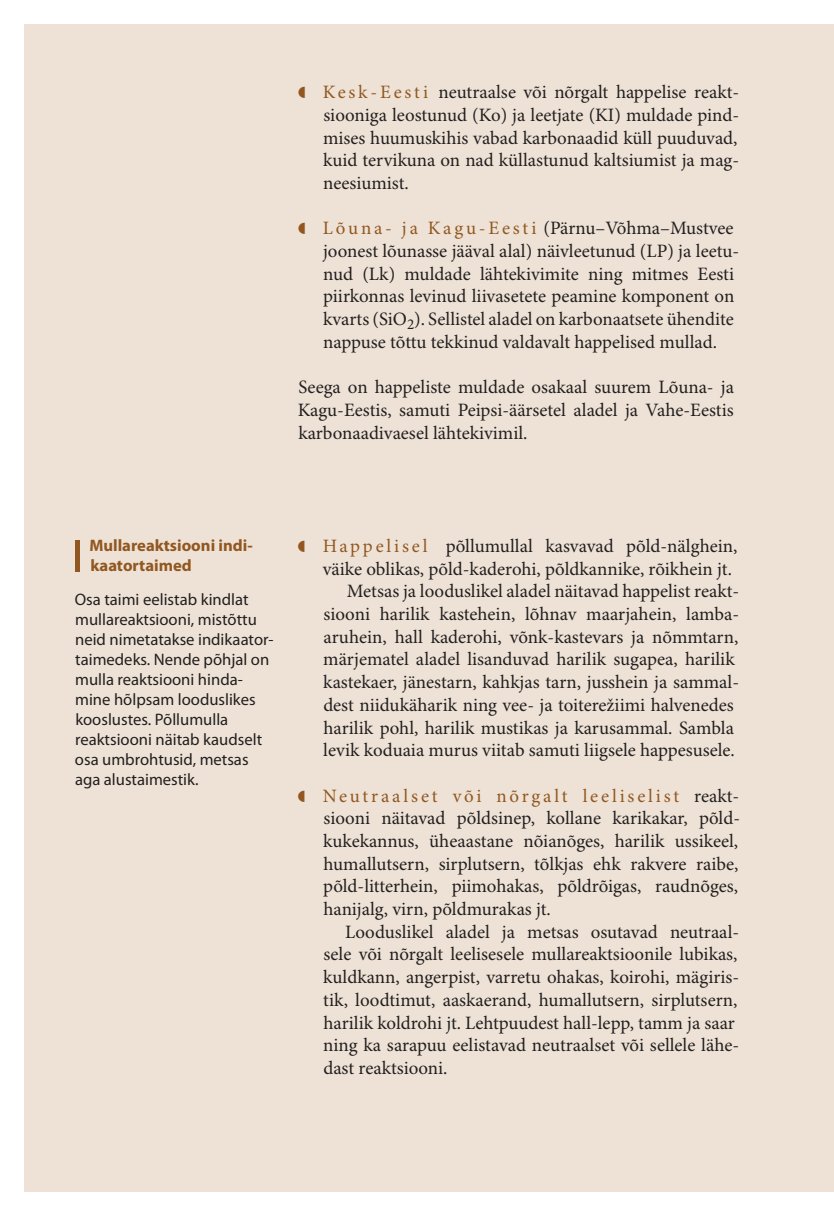
<style>
.page{position:relative;width:834px;height:1216px;background:#fff}
.page>*{position:absolute;margin:0;border:0;box-sizing:border-box;transform-origin:0 0}
.t1{font:18.9px/22.8px "Minion Pro";color:#231f20;text-align:justify}
.t2{font:16.62px/19.9px "Myriad Pro";color:#231f20}
.t3{font:700 16.62px/19.9px "Myriad Pro";color:#925721}
.s1{color:#925721}
</style>
<div class="page">
<div style="left:25px;top:25px;width:808px;height:1167px;background:#ede2d5"></div>
<hr style="left:833px;top:25px;width:1px;height:1167px;background:#ede2d5">
<div style="left:75px;top:539px;width:5px;height:32px;background:#925721"></div>
<p class="t1" style="left:322px;top:81px;width:418px"><span class="s1">K e s k - E e s t i</span> neutraalse või nõrgalt happelise reakt&shy;siooniga leostunud (Ko) ja leetjate (KI) muldade pind&shy;mises huumuskihis vabad karbonaadid küll puuduvad, kuid tervikuna on nad küllastunud kaltsiumist ja mag&shy;neesiumist.</p>
<p class="t1" style="left:322px;top:218px;width:418px;text-align:left"><span class="s1">L õ u n a - j a K a g u - E e s t i</span> (Pärnu–Võhma–Mustvee joonest lõunasse jääval alal) näivleetunud (LP) ja leetu&shy;nud (Lk) muldade lähtekivimite ning mitmes Eesti piirkonnas levinud liivasetete peamine komponent on kvarts (SiO<sub>2</sub>). Sellistel aladel on karbonaatsete ühendite nappuse tõttu tekkinud valdavalt happelised mullad.</p>
<p class="t1" style="left:297px;top:376px;width:438px">Seega on happeliste muldade osakaal suurem Lõuna- ja Kagu-Eestis, samuti Peipsi-äärsetel aladel ja Vahe-Eestis karbonaadivaesel lähtekivimil.</p>
<p class="t3" style="left:89px;top:536px;width:165px">Mullareaktsiooni indi&shy;kaatortaimed</p>
<p class="t2" style="left:75px;top:590px;width:200px">Osa taimi eelistab kindlat mullareaktsiooni, mistõttu neid nimetatakse indikaator&shy;taimedeks. Nende põhjal on mulla reaktsiooni hinda&shy;mine hõlpsam looduslikes kooslustes. Põllumulla reaktsiooni näitab kaudselt osa umbrohtusid, metsas aga alustaimestik.</p>
<p class="t1" style="left:322px;top:535px;width:416px"><span class="s1">H a p p e l i s e l</span> põllumullal kasvavad põld-nälghein,</p>
<p class="t1" style="left:323px;top:558px;width:410px">väike oblikas, põld-kaderohi, põldkannike, rõikhein jt.</p>
<p class="t1" style="left:347px;top:580px;width:394px">Metsas ja looduslikel aladel näitavad happelist reakt-</p>
<p class="t1" style="left:323px;top:603px;width:417px">siooni harilik kastehein, lõhnav maarjahein, lamba-</p>
<p class="t1" style="left:323px;top:626px;width:416px">aruhein, hall kaderohi, võnk-kastevars ja nõmmtarn,</p>
<p class="t1" style="left:323px;top:648px;width:413px">märjematel aladel lisanduvad harilik sugapea, harilik</p>
<p class="t1" style="left:323px;top:671px;width:417px">kastekaer, jänestarn, kahkjas tarn, jusshein ja sammal-</p>
<p class="t1" style="left:323px;top:694px;width:412px">dest niidukäharik ning vee- ja toiterežiimi halvenedes</p>
<p class="t1" style="left:323px;top:716px;width:412px">harilik pohl, harilik mustikas ja karusammal. Sambla</p>
<p class="t1" style="left:323px;top:739px;width:413px">levik koduaia murus viitab samuti liigsele happesusele.</p>
<p class="t1" style="left:322px;top:785px;width:419px"><span class="s1">Neutraalset või nõrgalt leeliselist</span> reakt&shy;siooni näitavad põldsinep, kollane karikakar, põld&shy;kukekannus, üheaastane nõianõges, harilik ussikeel, humallutsern, sirplutsern, tõlkjas ehk rakvere raibe, põld-litterhein, piimohakas, põldrõigas, raudnõges, hanijalg, virn, põldmurakas jt.</p>
<p class="t1" style="left:323px;top:921px;width:417px;text-align:left;text-indent:22px">Looduslikel aladel ja metsas osutavad neutraal&shy;sele või nõrgalt leelisesele mullareaktsioonile lubikas, kuldkann, angerpist, varretu ohakas, koirohi, mägiris&shy;tik, loodtimut, aaskaerand, humallutsern, sirplutsern, harilik koldrohi jt. Lehtpuudest hall-lepp, tamm ja saar ning ka sarapuu eelistavad neutraalset või sellele lähe&shy;dast reaktsiooni.</p>
</div>
